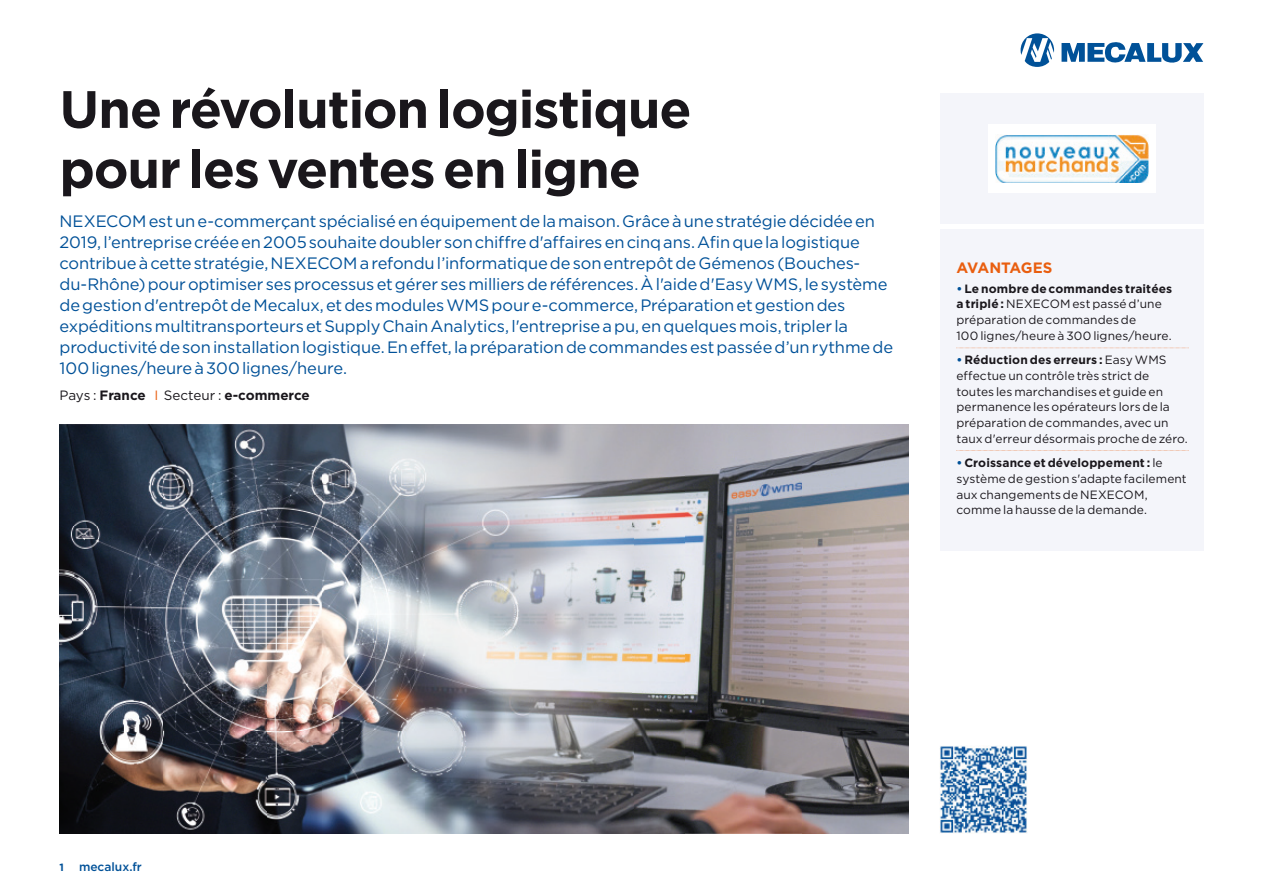
<style>
.page{position:relative;width:1263px;height:893px;background:#fff}
.page>*{position:absolute;margin:0;border:0;box-sizing:border-box;transform-origin:0 0}
.t1{font:700 52.5px/60px "Gotham";letter-spacing:-.025em;color:#1a171c}
.t2{font:16.5px/21px "Gotham";letter-spacing:-.01em;color:#005198}
.t3{font:700 15px "Gotham";letter-spacing:-.025em;color:#e95e0f}
.t4{font:700 13.5px "Gotham";color:#1a171c}
.t5{font:12px/15.8px "Gotham";letter-spacing:.005em;color:#1a171c}
.t6{font:500 12px "Gotham";color:#005198}
.t7{font:700 10.5px "Gotham";color:#005198}
.s1{font-weight:400}
.s2{font-weight:400;color:#e95e0f}
.s3{font-weight:700;color:#005198}
.s4{font-weight:700}
</style>
<div class="page">
<svg style="left:1020px;top:33px;width:34px;height:34px"></svg>
<svg style="left:1061px;top:42px;width:142px;height:21px"></svg>
<div style="left:940px;top:94px;width:263px;height:130px;background:#f4f5fa"></div>
<img style="left:940px;top:746px;width:88px;height:88px">
<div style="left:940px;top:229px;width:263px;height:321px;background:#f4f5fa"></div>
<svg style="left:956px;top:348px;width:232px;height:1px"></svg>
<svg style="left:956px;top:450px;width:232px;height:1px"></svg>
<img style="left:685px;top:424px;width:224px;height:307px">
<img style="left:685px;top:731px;width:224px;height:103px">
<img style="left:60px;top:424px;width:625px;height:410px">
<div style="left:988px;top:125px;width:167px;height:68px;background:#fff"></div>
<img style="left:995px;top:135px;width:153px;height:47px">
<h1 class="t1" style="left:60px;top:79px;width:633px">Une révolution logistique pour les ventes en ligne</h1>
<p class="t2" style="left:60px;top:210px;width:835px">NEXECOM est un e-commerçant spécialisé en équipement de la maison. Grâce à une stratégie décidée en 2019, l’entreprise créée en 2005 souhaite doubler son chiffre d'affaires en cinq ans. Afin que la logistique contribue à cette stratégie, NEXECOM a refondu l’informatique de son entrepôt de Gémenos (Bouches&shy;du-Rhône) pour optimiser ses processus et gérer ses milliers de références. À l'aide d'Easy WMS, le système de gestion d'entrepôt de Mecalux, et des modules WMS pour e-commerce, Préparation et gestion des expéditions multitransporteurs et Supply Chain Analytics, l'entreprise a pu, en quelques mois, tripler la productivité de son installation logistique. En effet, la préparation de commandes est passée d’un rythme de 100 lignes/heure à 300 lignes/heure.</p>
<p class="t4" style="left:60px;top:386px;width:252px"><span class="s1">Pays :</span> France <span class="s2">I</span> <span class="s1">Secteur :</span> e-commerce</p>
<p class="t3" style="left:956px;top:257px;width:98px">AVANTAGES</p>
<p class="t5" style="left:956px;top:280px;width:217px"><span class="s3">•</span> <span class="s4">Le nombre de commandes traitées a triplé :</span> NEXECOM est passé d’une préparation de commandes de<br>100 lignes/heure à 300 lignes/heure.</p>
<p class="t5" style="left:956px;top:352px;width:233px"><span class="s3">•</span> <span class="s4">Réduction des erreurs :</span> Easy WMS effectue un contrôle très strict de toutes les marchandises et guide en permanence les opérateurs lors de la préparation de commandes, avec un taux d'erreur désormais proche de zéro.</p>
<p class="t5" style="left:956px;top:455px;width:232px"><span class="s3">•</span> <span class="s4">Croissance et développement :</span> le système de gestion s'adapte facilement aux changements de NEXECOM, comme la hausse de la demande.</p>
<p class="t7" style="left:60px;top:860px;width:6px">1</p>
<p class="t6" style="left:79px;top:859px;width:64px">mecalux.fr</p>
</div>
